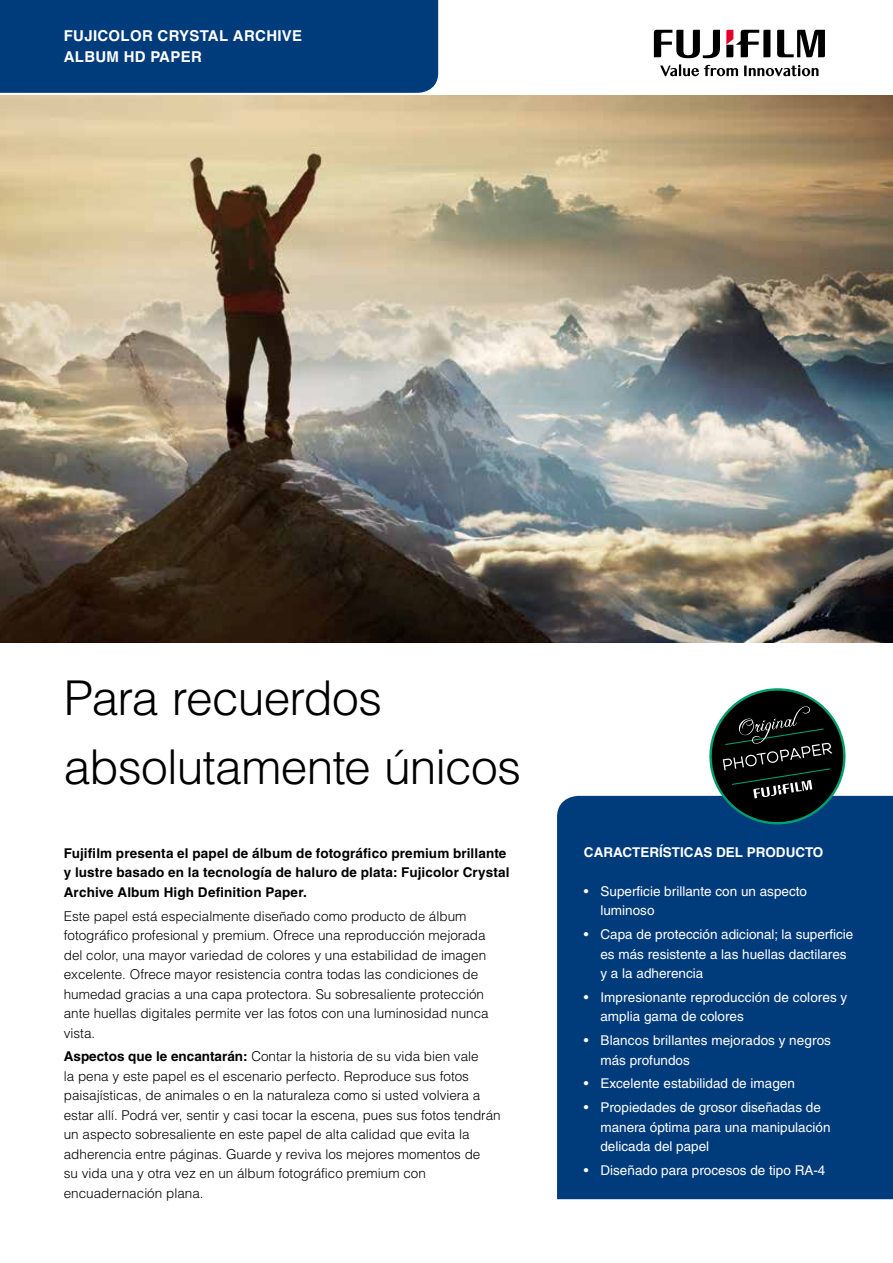
<style>
.page{position:relative;width:893px;height:1263px;background:#fff}
.page>*{position:absolute;margin:0;border:0;box-sizing:border-box;transform-origin:0 0}
.t1{font:300 48px/69px "Helvetica LT Pro";letter-spacing:-.015em;color:#000}
.t2{font:700 15px/21px "Helvetica LT Pro";letter-spacing:.02em;color:#fff}
.t3{font:300 13.5px/19.5px "Helvetica LT Pro";color:#000}
.t4{font:13.5px/19.5px "Helvetica LT Pro";color:#fff}
.t5{font:700 13.5px/19.5px "Helvetica LT Pro";letter-spacing:.01em;color:#000}
.t6{font:700 13.5px "Helvetica LT Pro";color:#fff}
.s1{font-weight:700}
</style>
<div class="page">
<svg style="left:0;top:0;width:442px;height:96px;background:#114783"></svg>
<svg style="left:777px;top:30px;width:48px;height:27px"></svg>
<svg style="left:654px;top:30px;width:66px;height:28px"></svg>
<svg style="left:726px;top:30px;width:44px;height:27px"></svg>
<svg style="left:660px;top:64px;width:78px;height:12px"></svg>
<svg style="left:744px;top:65px;width:74px;height:11px"></svg>
<div style="left:557px;top:796px;width:336px;height:403px;background:#003b7c"></div>
<svg style="left:706px;top:688px;width:143px;height:140px"></svg>
<img style="left:0;top:96px;width:893px;height:546px">
<div style="left:57px;top:18px;width:325px;height:51px;background:#003b7c"></div>
<p class="t2" style="left:68px;top:25px;width:241px">FUJICOLOR CRYSTAL ARCHIVE<br>ALBUM HD PAPER</p>
<p class="t2" style="left:64px;top:25px;width:240px">FUJICOLOR CRYSTAL ARCHIVE<br>ALBUM HD PAPER</p>
<h1 class="t1" style="left:64px;top:663px;width:459px">Para recuerdos absolutamente únicos</h1>
<p class="t5" style="left:64px;top:843px;width:447px">Fujifilm presenta el papel de álbum de fotográfico premium brillante y lustre basado en la tecnología de haluro de plata: Fujicolor Crystal<br>Archive Album High Definition Paper.</p>
<p class="t3" style="left:64px;top:906px;width:426px">Este papel está especialmente diseñado como producto de álbum fotográfico profesional y premium. Ofrece una reproducción mejorada del color, una mayor variedad de colores y una estabilidad de imagen excelente. Ofrece mayor resistencia contra todas las condiciones de humedad gracias a una capa protectora. Su sobresaliente protección ante huellas digitales permite ver las fotos con una luminosidad nunca vista.</p>
<p class="t3" style="left:64px;top:1047px;width:438px"><span class="s1">Aspectos que le encantarán:</span> Contar la historia de su vida bien vale<br>la pena y este papel es el escenario perfecto. Reproduce sus fotos paisajísticas, de animales o en la naturaleza como si usted volviera a estar allí. Podrá ver, sentir y casi tocar la escena, pues sus fotos tendrán un aspecto sobresaliente en este papel de alta calidad que evita la adherencia entre páginas. Guarde y reviva los mejores momentos de<br>su vida una y otra vez en un álbum fotográfico premium con encuadernación plana.</p>
<p class="t6" style="left:584px;top:844px;width:241px">CARACTERÍSTICAS DEL PRODUCTO</p>
<p class="t4" style="left:600px;top:881px;width:208px;text-indent:-16px">• Superficie brillante con un aspecto luminoso</p>
<p class="t4" style="left:600px;top:925px;width:254px;text-indent:-16px">• Capa de protección adicional; la superficie es más resistente a las huellas dactilares y a la adherencia</p>
<p class="t4" style="left:600px;top:987px;width:248px;text-indent:-16px">• Impresionante reproducción de colores y amplia gama de colores</p>
<p class="t4" style="left:600px;top:1031px;width:232px;text-indent:-16px">• Blancos brillantes mejorados y negros más profundos</p>
<p class="t4" style="left:584px;top:1074px;width:212px">• Excelente estabilidad de imagen</p>
<p class="t4" style="left:600px;top:1097px;width:232px;text-indent:-16px">• Propiedades de grosor diseñadas de manera óptima para una manipulación delicada del papel</p>
<p class="t4" style="left:584px;top:1160px;width:243px">• Diseñado para procesos de tipo RA-4</p>
</div>
